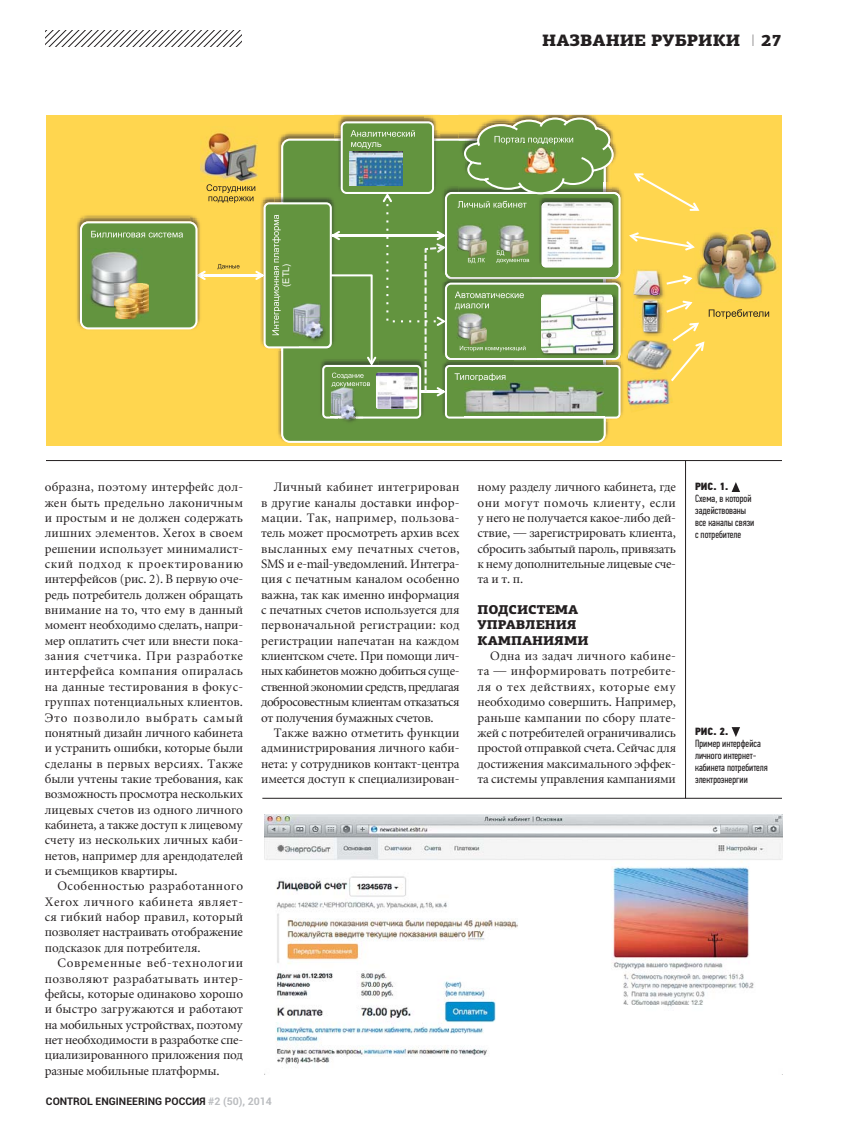
<style>
.page{position:relative;width:851px;height:1136px;background:#fff}
.page>*{position:absolute;margin:0;border:0;box-sizing:border-box;transform-origin:0 0}
.t1{font:900 16.5px "PF Agora Slab Pro";color:#231f20}
.t2{font:12.75px/15.3px "Miniature";letter-spacing:-.015em;color:#231f20;text-align:justify}
.t3{font:900 12.75px/15.3px "PF Agora Slab Pro";color:#231f20}
.t4{font:10.5px/12px "PF Din Text Comp Pro";color:#231f20}
.t5{font:700 10.5px "Roboto";color:#231f20}
.t6{font:10.5px "PF Din Text Cond Pro X Black";color:#231f20}
.t7{font:9.15px "Arial";color:#fff}
.s1{font-family:"PF Din Text Pro";font-weight:100}
.s2{color:#bbbdc0}
</style>
<div class="page">
<svg style="left:46px;top:31px;width:195px;height:15px"></svg>
<div style="left:46px;top:115px;width:735px;height:330px;background:#ffd64f"></div>
<svg style="left:281px;top:420px;width:324px;height:23px;fill:#63943f"></svg>
<img style="left:516px;top:115px;width:79px;height:2px">
<img style="left:77px;top:218px;width:3px;height:108px">
<img style="left:334px;top:420px;width:29px;height:9px">
<img style="left:769px;top:232px;width:9px;height:40px">
<svg style="left:80px;top:117px;width:689px;height:303px"></svg>
<img style="left:264px;top:814px;width:517px;height:260px">
<svg style="left:731px;top:482px;width:9px;height:10px"></svg>
<svg style="left:731px;top:727px;width:9px;height:10px"></svg>
<hr style="left:46px;top:460px;width:735px;height:1px;background:#231f20">
<hr style="left:262px;top:798px;width:519px;height:1px;background:#231f20">
<hr style="left:685px;top:460px;width:1px;height:338px;background:#231f20">
<p class="t1" style="left:542px;top:31px;width:199px">НАЗВАНИЕ РУБРИКИ</p>
<p class="t1" style="left:751px;top:31px;width:32px"><span class="s1">I</span> 27</p>
<p class="t7" style="left:280px;top:286px;width:24px;rotate:-90deg">(ETL)</p>
<p class="t2" style="left:45px;top:480px;width:200px">образна, поэтому интерфейс дол&shy;жен быть предельно лаконичным и простым и не должен содержать лишних элементов. Xerox в своем решении использует минималист&shy;ский подход к проектированию интерфейсов (рис. 2). В первую оче&shy;редь потребитель должен обращать внимание на то, что ему в данный момент необходимо сделать, напри&shy;мер оплатить счет или внести пока&shy;зания счетчика. При разработке интерфейса компания опиралась на данные тестирования в фокус&shy;группах потенциальных клиентов.<br>Это позволило выбрать самый понятный дизайн личного кабинета и устранить ошибки, которые были сделаны в первых версиях. Также были учтены такие требования, как возможность просмотра нескольких лицевых счетов из одного личного кабинета, а также доступ к лицевому счету из нескольких личных каби&shy;нетов, например для арендодателей и съемщиков квартиры.</p>
<p class="t2" style="left:45px;top:879px;width:200px;text-indent:13px">Особенностью разработанного Xerox личного кабинета являет&shy;ся гибкий набор правил, который позволяет настраивать отображение подсказок для потребителя.</p>
<p class="t2" style="left:45px;top:956px;width:200px;text-indent:13px">Современные веб-технологии позволяют разрабатывать интер&shy;фейсы, которые одинаково хорошо и быстро загружаются и работают на мобильных устройствах, поэтому нет необходимости в разработке спе&shy;циализированного приложения под разные мобильные платформы.</p>
<p class="t2" style="left:261px;top:480px;width:200px;text-indent:13px">Личный кабинет интегрирован в другие каналы доставки инфор&shy;мации. Так, например, пользова&shy;тель может просмотреть архив всех высланных ему печатных счетов, SMS и e-mail-уведомлений. Интегра&shy;ция с печатным каналом особенно важна, так как именно информация с печатных счетов используется для первоначальной регистрации: код регистрации напечатан на каждом клиентском счете. При помощи лич&shy;ных кабинетов можно добиться суще&shy;ственной экономии средств, предлагая добросовестным клиентам отказаться от получения бумажных счетов.</p>
<p class="t2" style="left:261px;top:726px;width:200px;text-indent:13px">Также важно отметить функции администрирования личного каби&shy;нета: у сотрудников контакт-центра имеется доступ к специализирован-</p>
<p class="t5" style="left:46px;top:1093px;width:227px">CONTROL ENGINEERING РОССИЯ <span class="s2">#2 (50), 2014</span></p>
<p class="t2" style="left:477px;top:480px;width:200px">ному разделу личного кабинета, где они могут помочь клиенту, если у него не получается какое-либо дей&shy;ствие, — зарегистрировать клиента, сбросить забытый пароль, привязать к нему дополнительные лицевые сче&shy;та и т. п.</p>
<p class="t3" style="left:477px;top:602px;width:112px">ПОДСИСТЕМА<br>УПРАВЛЕНИЯ<br>КАМПАНИЯМИ</p>
<p class="t2" style="left:477px;top:649px;width:200px;text-indent:13px">Одна из задач личного кабине&shy;та — информировать потребите&shy;ля о тех действиях, которые ему необходимо совершить. Например, раньше кампании по сбору плате&shy;жей с потребителей ограничивались простой отправкой счета. Сейчас для достижения максимального эффек&shy;та системы управления кампаниями</p>
<p class="t6" style="left:695px;top:480px;width:35px">РИС. 1.</p>
<p class="t4" style="left:695px;top:492px;width:61px">Схема, в которой задействованы все каналы связи с потребителе</p>
<p class="t6" style="left:695px;top:725px;width:35px">РИС. 2.</p>
<p class="t4" style="left:695px;top:737px;width:74px">Пример интерфейса личного интернет&shy;кабинета потребителя электроэнергии</p>
</div>
